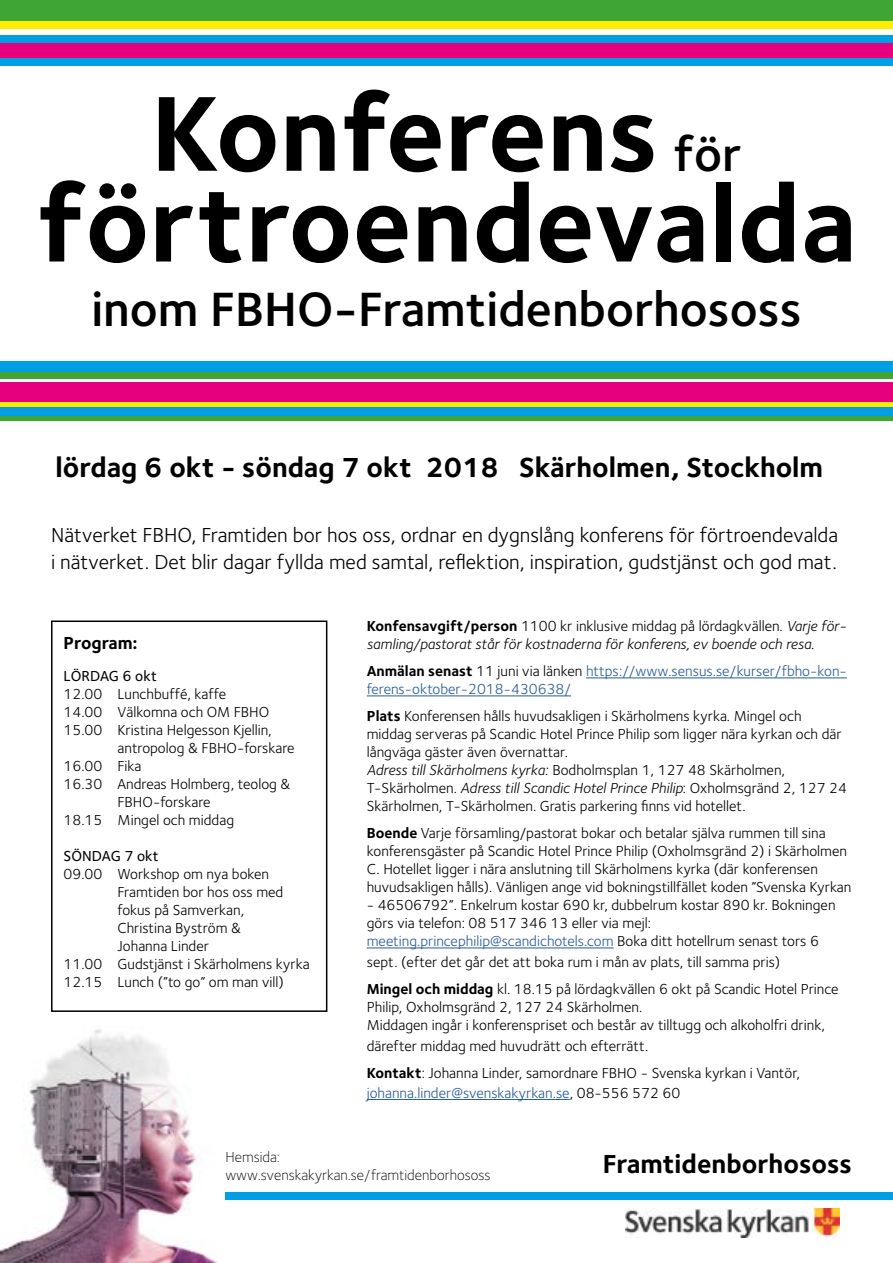
<style>
.page{position:relative;width:893px;height:1263px;background:#fff}
.page>*{position:absolute;margin:0;border:0;box-sizing:border-box;transform-origin:0 0}
.t1{font:700 110.25px/90.8px "Foundry Sterling";color:#000;text-align:center}
.t2{font:600 49.8px "Foundry Sterling";color:#000}
.t3{font:700 28.5px "Foundry Sterling";color:#000}
.t4{font:700 27px "Foundry Sterling";color:#000}
.t5{font:21px/27px "Foundry Sterling";color:#000}
.t6{font:700 18px "Foundry Sterling";letter-spacing:-.005em;color:#000}
.t7{font:15px/18px "Foundry Sterling";color:#000}
.t8{font:15px/18px "Foundry Sterling";color:#275b9b}
.t9{font:italic 15px/18px "Foundry Sterling";color:#000}
.t10{font:15px "Foundry Sterling Book Italic OSF";color:#000}
.t11{font:300 15px/18px "Foundry Sterling";color:#000}
.t12{font:500 15px "Foundry Sterling";color:#000}
.s1{font-weight:600;font-size:49.8px}
.s2{font-weight:700;font-style:normal}
.s3{font-style:normal}
.s4{font-weight:700;color:#000}
.s5{color:#000}
.s6{font-weight:700}
.s7{font-family:"Foundry Sterling Book Italic OSF"}
.s8{font-family:"Foundry Sterling"}
.s9{color:#275b9b}
</style>
<div class="page">
<div style="left:225px;top:1192px;width:668px;height:7px;background:#009fe3"></div>
<div style="left:0;top:411px;width:893px;height:10px;background:#3fa535"></div>
<div style="left:0;top:383px;width:893px;height:24px;background:#e6007d"></div>
<div style="left:0;top:406px;width:893px;height:10px;background:#009fe3"></div>
<div style="left:0;top:371px;width:893px;height:7px;background:#3fa535"></div>
<hr style="left:0;top:402px;width:893px;height:4px;background:#ffed00">
<div style="left:0;top:361px;width:893px;height:10px;background:#009fe3"></div>
<img style="left:0;top:1029px;width:216px;height:234px">
<div style="left:0;top:0;width:893px;height:22px;background:#3fa535"></div>
<div style="left:0;top:35px;width:893px;height:31px;background:#009fe3"></div>
<div style="left:0;top:43px;width:893px;height:15px;background:#e6007d"></div>
<div style="left:0;top:22px;width:893px;height:7px;background:#ffed00"></div>
<img style="left:625px;top:1209px;width:214px;height:28px">
<hr style="left:586px;top:677px;width:261px;height:1px;background:#275b9b">
<hr style="left:367px;top:695px;width:204px;height:1px;background:#275b9b">
<hr style="left:367px;top:947px;width:247px;height:1px;background:#275b9b">
<hr style="left:367px;top:1099px;width:203px;height:1px;background:#275b9b">
<div style="left:51px;top:620px;width:276px;height:392px;border:2px solid #000"></div>
<h1 class="t1" style="left:36px;top:87px;width:822px">Konferens <span class="s1">för </span>förtroendevalda</h1>
<h2 class="t2" style="left:91px;top:279px;width:712px">inom FBHO-Framtidenborhososs</h2>
<h3 class="t3" style="left:55px;top:451px;width:769px">lördag 6 okt - söndag 7 okt 2018 Skärholmen, Stockholm</h3>
<h3 class="t5" style="left:51px;top:522px;width:789px">Nätverket FBHO, Framtiden bor hos oss, ordnar en dygnslång konferens för förtroendevalda i nätverket. Det blir dagar fyllda med samtal, reflektion, inspiration, gudstjänst och god mat.</h3>
<p class="t6" style="left:64px;top:632px;width:76px">Program:</p>
<p class="t12" style="left:64px;top:667px;width:95px">LÖRDAG 6 okt</p>
<p class="t7" style="left:64px;top:684px;width:164px">12.00 Lunchbuffé, kaffe</p>
<p class="t7" style="left:64px;top:702px;width:207px">14.00 Välkomna och OM FBHO</p>
<p class="t7" style="left:64px;top:720px;width:210px">15.00 Kristina Helgesson Kjellin,</p>
<p class="t7" style="left:118px;top:738px;width:179px">antropolog &amp; FBHO-forskare</p>
<p class="t7" style="left:64px;top:756px;width:79px">16.00 Fika</p>
<p class="t7" style="left:64px;top:774px;width:229px">16.30 Andreas Holmberg, teolog &amp;</p>
<p class="t7" style="left:118px;top:792px;width:94px">FBHO-forskare</p>
<p class="t7" style="left:64px;top:810px;width:172px">18.15 Mingel och middag</p>
<p class="t12" style="left:64px;top:847px;width:96px">SÖNDAG 7 okt</p>
<p class="t7" style="left:64px;top:864px;width:207px">09.00 Workshop om nya boken</p>
<p class="t7" style="left:118px;top:882px;width:167px">Framtiden bor hos oss med</p>
<p class="t7" style="left:118px;top:900px;width:128px">fokus på Samverkan,</p>
<p class="t7" style="left:118px;top:918px;width:125px">Christina Byström &amp;</p>
<p class="t7" style="left:118px;top:936px;width:93px">Johanna Linder</p>
<p class="t7" style="left:64px;top:954px;width:248px">11.00 Gudstjänst i Skärholmens kyrka</p>
<p class="t7" style="left:64px;top:972px;width:222px">12.15 Lunch (”to go” om man vill)</p>
<p class="t9" style="left:367px;top:617px;width:481px"><span class="s2">Konfensavgift/person</span> <span class="s3">1100 kr inklusive middag på lördagkvällen.</span> Varje för&shy;samling/pastorat står för kostnaderna för konferens, ev boende och resa.</p>
<p class="t8" style="left:367px;top:662px;width:482px"><span class="s4">Anmälan senast</span> <span class="s5">11 juni via länken</span> https://www.sensus.se/kurser/fbho-kon&shy;ferens-oktober-2018-430638/</p>
<p class="t7" style="left:367px;top:707px;width:476px"><span class="s6">Plats</span> Konferensen hålls huvudsakligen i Skärholmens kyrka. Mingel och middag serveras på Scandic Hotel Prince Philip som ligger nära kyrkan och där långväga gäster även övernattar.<br><span class="s7">Adress till Skärholmens kyrka:</span> Bodholmsplan 1, 127 48 Skärholmen,</p>
<p class="t10" style="left:367px;top:780px;width:482px"><span class="s8">T-Skärholmen.</span> Adress till Scandic Hotel Prince Philip<span class="s8">: Oxholmsgränd 2, 127 24</span></p>
<p class="t7" style="left:367px;top:793px;width:460px;line-height:27px">Skärholmen, T-Skärholmen. Gratis parkering finns vid hotellet.<br><span class="s6">Boende</span> Varje församling/pastorat bokar och betalar själva rummen till sina</p>
<p class="t7" style="left:367px;top:842px;width:486px">konferensgäster på Scandic Hotel Prince Philip (Oxholmsgränd 2) i Skärholmen<br>C. Hotellet ligger i nära anslutning till Skärholmens kyrka (där konferensen huvudsakligen hålls). Vänligen ange vid bokningstillfället koden ”Svenska Kyrkan</p>
<p class="t7" style="left:367px;top:896px;width:470px">- 46506792”. Enkelrum kostar 690 kr, dubbelrum kostar 890 kr. Bokningen görs via telefon: 08 517 346 13 eller via mejl: <span class="s9">meeting.princephilip@scandichotels.com</span> Boka ditt hotellrum senast tors 6</p>
<p class="t7" style="left:367px;top:949px;width:473px;line-height:27px">sept. (efter det går det att boka rum i mån av plats, till samma pris)<br><span class="s6">Mingel och middag</span> kl. 18.15 på lördagkvällen 6 okt på Scandic Hotel Prince</p>
<p class="t7" style="left:367px;top:998px;width:460px">Philip, Oxholmsgränd 2, 127 24 Skärholmen.<br>Middagen ingår i konferenspriset och består av tilltugg och alkoholfri drink,</p>
<p class="t7" style="left:367px;top:1033px;width:435px;line-height:27px">därefter middag med huvudrätt och efterrätt.<br><span class="s6">Kontakt</span>: Johanna Linder, samordnare FBHO - Svenska kyrkan i Vantör,</p>
<p class="t8" style="left:367px;top:1084px;width:315px">johanna.linder@svenskakyrkan.se<span class="s5">, 08-556 572 60</span></p>
<p class="t11" style="left:225px;top:1148px;width:267px">Hemsida: www.svenskakyrkan.se/framtidenborhososs</p>
<h3 class="t4" style="left:603px;top:1147px;width:251px">Framtidenborhososs</h3>
</div>
